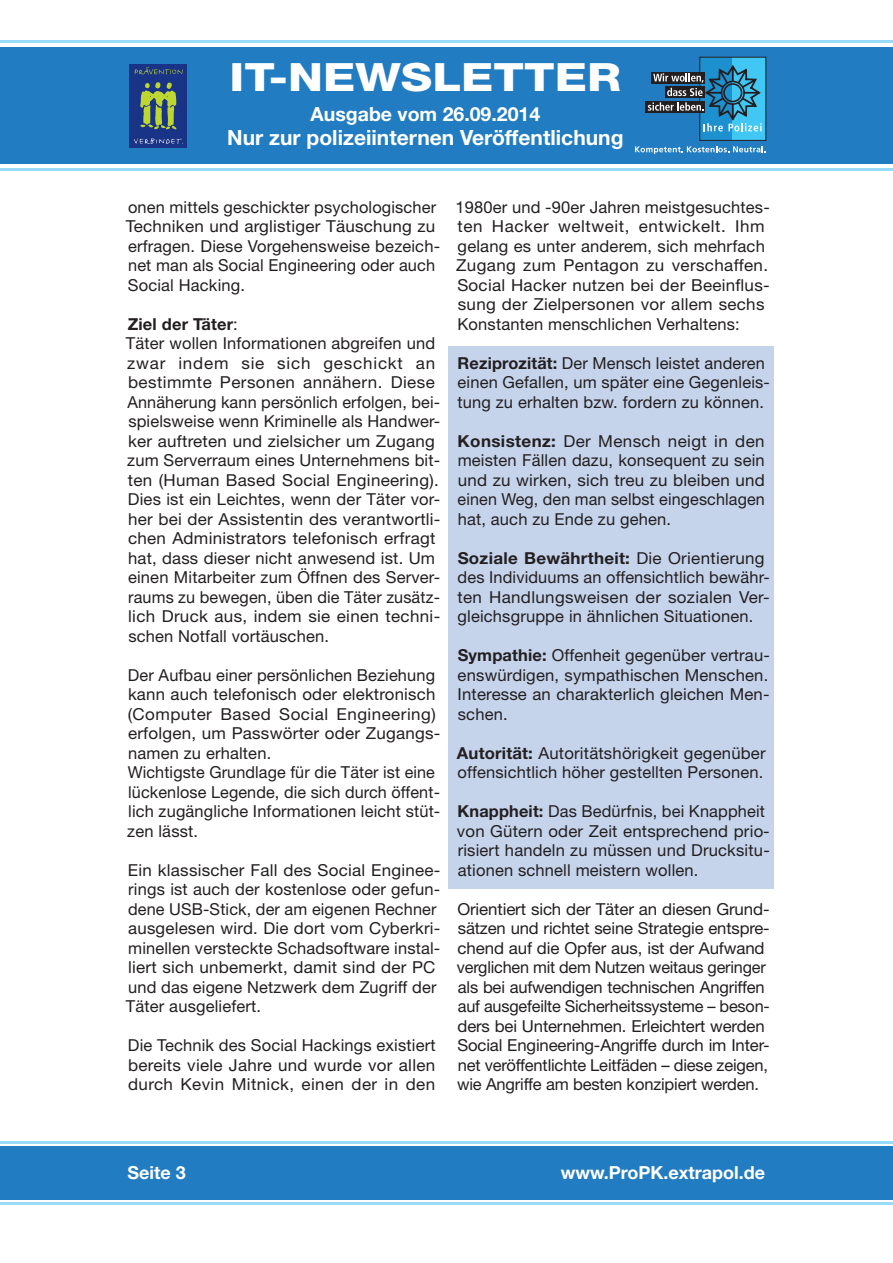
<style>
.page{position:relative;width:893px;height:1263px;background:#fff}
.page>*{position:absolute;margin:0;border:0;box-sizing:border-box;transform-origin:0 0}
.t1{font:800 39px "Helvetica Neue LT Pro";color:#fff;scale:1.21 1}
.t2{font:700 21px "Helvetica Neue LT Pro";color:#fff}
.t3{font:700 19.5px "Helvetica Neue LT Pro";color:#fff}
.t4{font:700 18px "Helvetica Neue LT Pro";color:#fff}
.t5{font:16.5px/19.5px "Helvetica Neue LT Pro";letter-spacing:.01em;color:#231f20}
.t6{font:16.5px/19.5px "Helvetica Neue LT Pro";letter-spacing:-.01em;color:#231f20}
.s1{font-weight:700}
</style>
<div class="page">
<hr style="left:0;top:40px;width:893px;height:2px;background:#99dbf8">
<hr style="left:0;top:168px;width:893px;height:3px;background:#99dbf8">
<hr style="left:0;top:1141px;width:893px;height:3px;background:#99dbf8">
<hr style="left:0;top:1202px;width:893px;height:2px;background:#99dbf8">
<div style="left:0;top:47px;width:893px;height:116px;background:#227cc1"></div>
<div style="left:0;top:1146px;width:893px;height:53px;background:#227cc1"></div>
<svg style="left:635px;top:146px;width:130px;height:7px"></svg>
<div style="left:700px;top:57px;width:33px;height:83px;background:#1d90d0"></div>
<div style="left:733px;top:57px;width:33px;height:83px;background:#40c7f4"></div>
<div style="left:700px;top:57px;width:66px;height:84px;border:1px solid #231f20"></div>
<svg style="left:646px;top:101px;width:2px;height:12px"></svg>
<svg style="left:648px;top:63px;width:114px;height:68px"></svg>
<div style="left:130px;top:64px;width:57px;height:83px;background:#193487"></div>
<svg style="left:140px;top:82px;width:37px;height:47px"></svg>
<svg style="left:134px;top:138px;width:49px;height:6px"></svg>
<svg style="left:135px;top:67px;width:48px;height:7px"></svg>
<div style="left:449px;top:347px;width:325px;height:542px;background:#c5d3eb"></div>
<h1 class="t1" style="left:230px;top:54px;width:325px">IT-NEWSLETTER</h1>
<p class="t3" style="left:310px;top:102px;width:231px">Ausgabe vom 26.09.2014</p>
<p class="t2" style="left:227px;top:124px;width:398px">Nur zur polizeiinternen Veröffentlichung</p>
<p class="t5" style="left:126px;top:197px;width:316px">onen mittels geschickter psychologischer Techniken und arglistiger Täuschung zu erfragen. Diese Vorgehensweise bezeich&shy;net man als Social Engineering oder auch Social Hacking.</p>
<p class="t5" style="left:126px;top:314px;width:316px"><span class="s1">Ziel der Täter</span>:<br>Täter wollen Informationen abgreifen und zwar indem sie sich geschickt an bestimmte Personen annähern. Diese Annäherung kann persönlich erfolgen, bei&shy;spielsweise wenn Kriminelle als Handwer&shy;ker auftreten und zielsicher um Zugang zum Serverraum eines Unternehmens bit&shy;ten (Human Based Social Engineering).<br>Dies ist ein Leichtes, wenn der Täter vor&shy;her bei der Assistentin des verantwortli&shy;chen Administrators telefonisch erfragt hat, dass dieser nicht anwesend ist. Um einen Mitarbeiter zum Öffnen des Server&shy;raums zu bewegen, üben die Täter zusätz&shy;lich Druck aus, indem sie einen techni&shy;schen Notfall vortäuschen.</p>
<p class="t5" style="left:127px;top:665px;width:315px">Der Aufbau einer persönlichen Beziehung kann auch telefonisch oder elektronisch (Computer Based Social Engineering) erfolgen, um Passwörter oder Zugangs&shy;namen zu erhalten.<br>Wichtigste Grundlage für die Täter ist eine lückenlose Legende, die sich durch öffent&shy;lich zugängliche Informationen leicht stüt&shy;zen lässt.</p>
<p class="t5" style="left:126px;top:860px;width:316px">Ein klassischer Fall des Social Enginee&shy;rings ist auch der kostenlose oder gefun&shy;dene USB-Stick, der am eigenen Rechner ausgelesen wird. Die dort vom Cyberkri&shy;minellen versteckte Schadsoftware instal&shy;liert sich unbemerkt, damit sind der PC und das eigene Netzwerk dem Zugriff der Täter ausgeliefert.</p>
<p class="t5" style="left:128px;top:1035px;width:309px;text-align:justify">Die Technik des Social Hackings existiert bereits viele Jahre und wurde vor allen durch Kevin Mitnick, einen der in den</p>
<p class="t5" style="left:456px;top:197px;width:316px">1980er und -90er Jahren meistgesuchtes&shy;ten Hacker weltweit, entwickelt. Ihm gelang es unter anderem, sich mehrfach Zugang zum Pentagon zu verschaffen.<br>Social Hacker nutzen bei der Beeinflus&shy;sung der Zielpersonen vor allem sechs Konstanten menschlichen Verhaltens:</p>
<p class="t5" style="left:457px;top:353px;width:314px"><span class="s1">Reziprozität:</span> Der Mensch leistet anderen einen Gefallen, um später eine Gegenleis&shy;tung zu erhalten bzw. fordern zu können.</p>
<p class="t5" style="left:458px;top:431px;width:309px;text-align:justify"><span class="s1">Konsistenz:</span> Der Mensch neigt in den meisten Fällen dazu, konsequent zu sein und zu wirken, sich treu zu bleiben und einen Weg, den man selbst eingeschlagen hat, auch zu Ende zu gehen.</p>
<p class="t5" style="left:457px;top:548px;width:314px"><span class="s1">Soziale Bewährtheit:</span> Die Orientierung des Individuums an offensichtlich bewähr&shy;ten Handlungsweisen der sozialen Ver&shy;gleichsgruppe in ähnlichen Situationen.</p>
<p class="t5" style="left:458px;top:645px;width:314px;text-align:justify"><span class="s1">Sympathie:</span> Offenheit gegenüber vertrau&shy;enswürdigen, sympathischen Menschen.<br>Interesse an charakterlich gleichen Men&shy;schen.</p>
<p class="t5" style="left:457px;top:743px;width:310px"><span class="s1">Autorität:</span> Autoritätshörigkeit gegenüber offensichtlich höher gestellten Personen.</p>
<p class="t5" style="left:457px;top:801px;width:314px"><span class="s1">Knappheit:</span> Das Bedürfnis, bei Knappheit von Gütern oder Zeit entsprechend prio&shy;risiert handeln zu müssen und Drucksitu&shy;ationen schnell meistern wollen.</p>
<p class="t6" style="left:457px;top:899px;width:314px">Orientiert sich der Täter an diesen Grund&shy;sätzen und richtet seine Strategie entspre&shy;chend auf die Opfer aus, ist der Aufwand verglichen mit dem Nutzen weitaus geringer als bei aufwendigen technischen Angriffen auf ausgefeilte Sicherheitssysteme – beson&shy;ders bei Unternehmen. Erleichtert werden Social Engineering-Angriffe durch im Inter&shy;net veröffentlichte Leitfäden – diese zeigen, wie Angriffe am besten konzipiert werden.</p>
<p class="t4" style="left:128px;top:1161px;width:60px">Seite 3</p>
<p class="t4" style="left:561px;top:1161px;width:206px">www.ProPK.extrapol.de</p>
</div>
